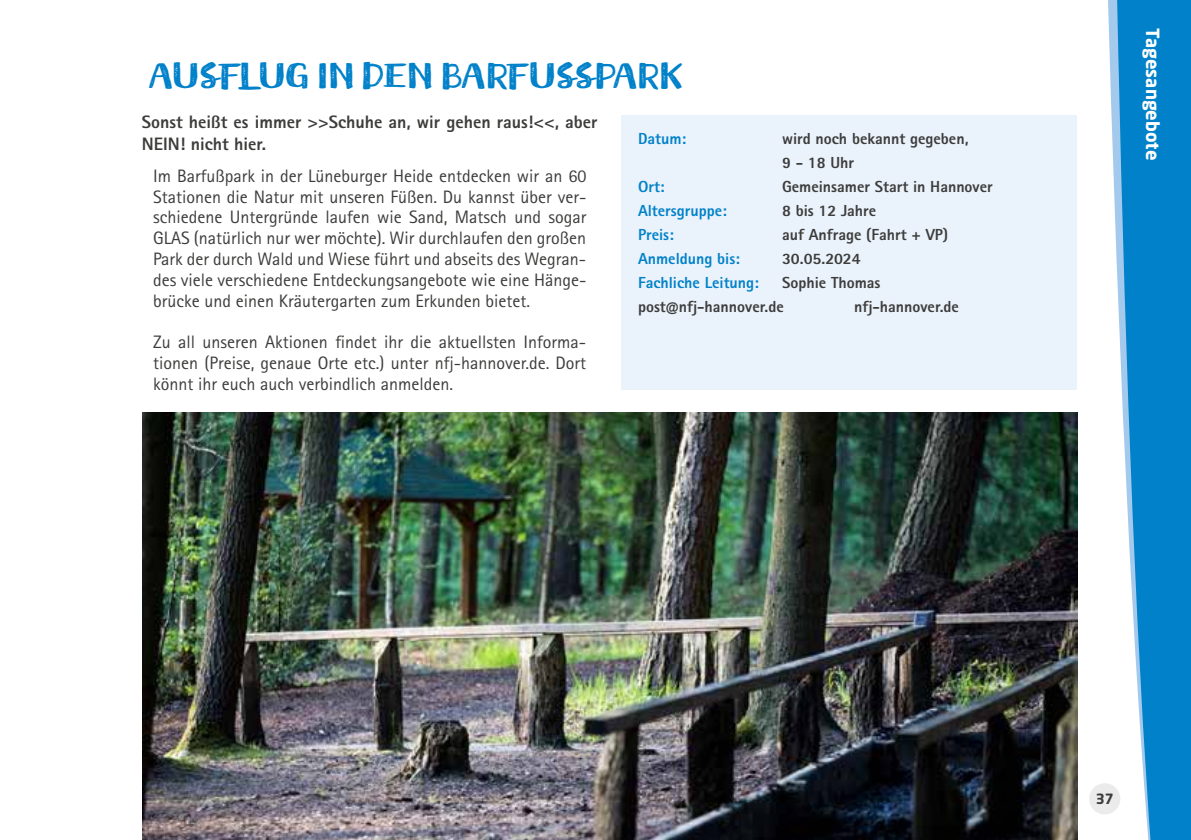
<style>
.page{position:relative;width:1191px;height:840px;background:#fff}
.page>*{position:absolute;margin:0;border:0;box-sizing:border-box;transform-origin:0 0}
.t1{font:40px "Meltow Brush Rust";letter-spacing:-.02em;color:#0081c9}
.t2{font:18px/20.8px "Rotis Sans Serif Std";color:#3c3c3b;text-align:justify}
.t3{font:800 18px/21.6px "Rotis Sans Serif Std";color:#3c3c3b}
.t4{font:700 18px "Neo Sans Pro";color:#fff}
.t5{font:800 16px/24px "Rotis Sans Serif Std";color:#3c3c3b}
.t6{font:800 16px "Rotis Sans Serif Std";color:#0081c9}
.t7{font:700 14px "Neo Sans Pro";color:#3c3c3b}
</style>
<div class="page">
<div style="left:621px;top:115px;width:456px;height:275px;background:#eaf2fb"></div>
<img style="left:142px;top:412px;width:935px;height:427px">
<svg style="left:1089px;top:783px;width:16px;height:31px"></svg>
<svg style="left:1105px;top:0;width:86px;height:839px;fill:#0081c9"></svg>
<h1 class="t1" style="left:148px;top:52px;width:536px">AUSFLUG IN DEN BARFUSSPARK</h1>
<p class="t3" style="left:142px;top:111px;width:457px">Sonst heißt es immer &gt;&gt;Schuhe an, wir gehen raus!&lt;&lt;, aber<br>NEIN! nicht hier.</p>
<p class="t2" style="left:153px;top:165px;width:435px">Im Barfußpark in der Lüneburger Heide entdecken wir an 60<br>Stationen die Natur mit unseren Füßen. Du kannst über ver&shy;schiedene Untergründe laufen wie Sand, Matsch und sogar GLAS (natürlich nur wer möchte). Wir durchlaufen den großen Park der durch Wald und Wiese führt und abseits des Wegran&shy;des viele verschiedene Entdeckungsangebote wie eine Hänge&shy;brücke und einen Kräutergarten zum Erkunden bietet.</p>
<p class="t2" style="left:153px;top:332px;width:435px">Zu all unseren Aktionen findet ihr die aktuellsten Informa&shy;tionen (Preise, genaue Orte etc.) unter nfj-hannover.de. Dort könnt ihr euch auch verbindlich anmelden.</p>
<p class="t6" style="left:638px;top:128px;width:50px">Datum:</p>
<p class="t5" style="left:782px;top:126px;width:188px">wird noch bekannt gegeben,<br>9 - 18 Uhr</p>
<p class="t6" style="left:638px;top:176px;width:28px">Ort:</p>
<p class="t5" style="left:782px;top:174px;width:212px">Gemeinsamer Start in Hannover</p>
<p class="t6" style="left:638px;top:200px;width:90px">Altersgruppe:</p>
<p class="t5" style="left:782px;top:198px;width:96px">8 bis 12 Jahre</p>
<p class="t6" style="left:638px;top:224px;width:37px">Preis:</p>
<p class="t5" style="left:782px;top:222px;width:168px">auf Anfrage (Fahrt + VP)</p>
<p class="t6" style="left:638px;top:248px;width:103px">Anmeldung bis:</p>
<p class="t5" style="left:782px;top:246px;width:80px">30.05.2024</p>
<p class="t6" style="left:638px;top:272px;width:122px">Fachliche Leitung:</p>
<p class="t5" style="left:638px;top:270px;width:244px;text-indent:144px">Sophie Thomas post@nfj-hannover.de</p>
<p class="t5" style="left:854px;top:294px;width:106px">nfj-hannover.de</p>
<p class="t4" style="left:1164px;top:28px;width:133px;rotate:90deg">Tagesangebote</p>
<p class="t7" style="left:1095px;top:789px;width:20px">37</p>
</div>
